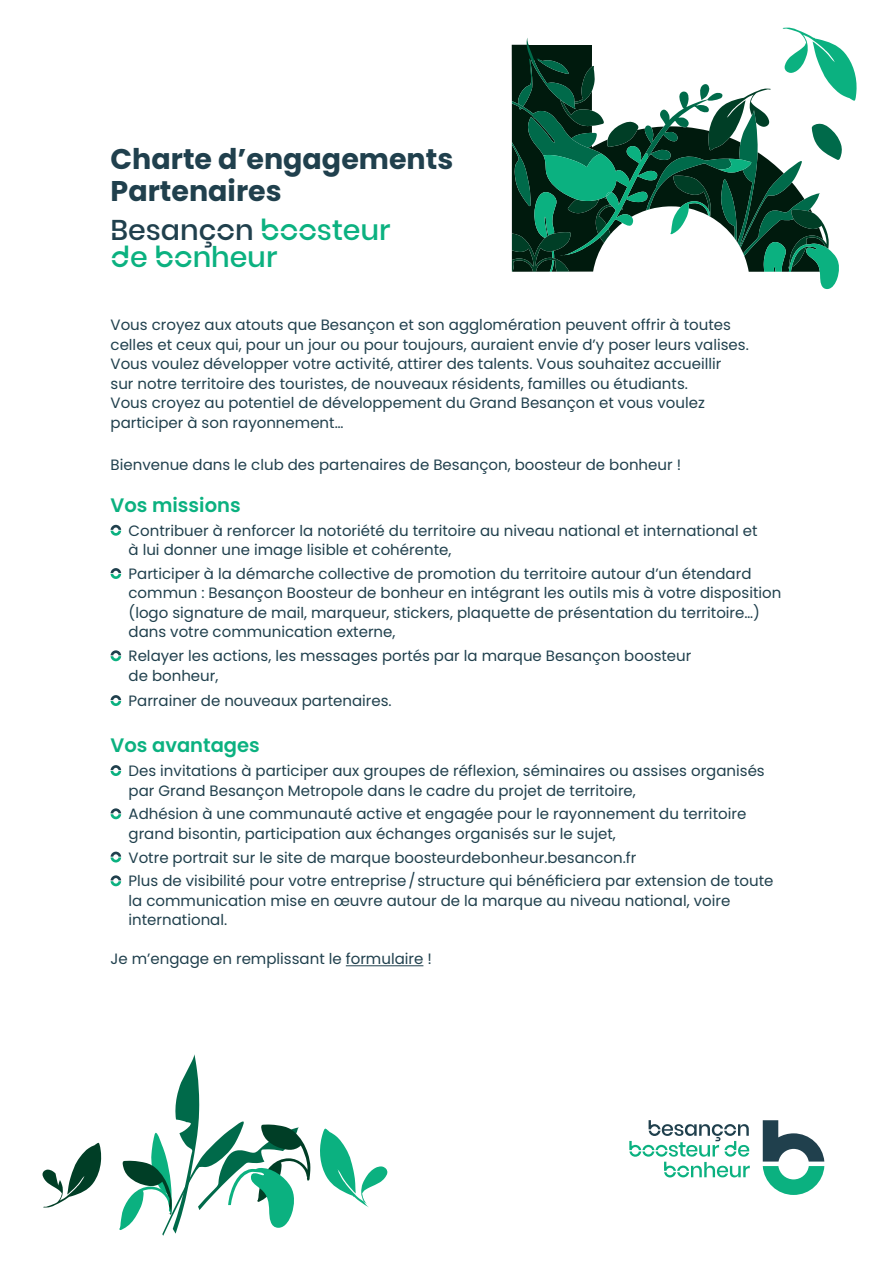
<style>
.page{position:relative;width:893px;height:1263px;background:#fff}
.page>*{position:absolute;margin:0;border:0;box-sizing:border-box;transform-origin:0 0}
.t1{font:700 28.5px/31.5px "Poppins";color:#20404d}
.t2{font:28.5px/27px "Poppins Mediumcustom";color:#0bb180}
.t3{font:600 19.5px "Poppins";color:#0bb180}
.t4{font:15px/19.5px "Poppins";color:#20404d}
.s1{color:#20404d}
</style>
<div class="page">
<hr style="left:346px;top:965px;width:77px;height:1px;background:#20404d">
<svg style="left:111px;top:525px;width:10px;height:11px"></svg>
<svg style="left:111px;top:568px;width:10px;height:11px"></svg>
<svg style="left:111px;top:650px;width:10px;height:11px"></svg>
<svg style="left:111px;top:695px;width:10px;height:11px"></svg>
<svg style="left:111px;top:765px;width:10px;height:11px"></svg>
<svg style="left:111px;top:808px;width:10px;height:11px"></svg>
<svg style="left:111px;top:852px;width:10px;height:10px"></svg>
<svg style="left:111px;top:875px;width:10px;height:11px"></svg>
<svg style="left:763px;top:1120px;width:61px;height:75px"></svg>
<svg style="left:629px;top:1120px;width:121px;height:57px"></svg>
<svg style="left:512px;top:28px;width:345px;height:261px"></svg>
<svg style="left:42px;top:1142px;width:59px;height:65px"></svg>
<svg style="left:119px;top:1054px;width:191px;height:182px"></svg>
<svg style="left:320px;top:1128px;width:68px;height:79px"></svg>
<h1 class="t1" style="left:111px;top:144px;width:344px">Charte d’engagements<br>Partenaires</h1>
<h1 class="t2" style="left:111px;top:216px;width:281px"><span class="s1">Besançon</span> boosteur de bonheur</h1>
<p class="t4" style="left:111px;top:315px;width:640px">Vous croyez aux atouts que Besançon et son agglomération peuvent offrir à toutes celles et ceux qui, pour un jour ou pour toujours, auraient envie d’y poser leurs valises.<br>Vous voulez développer votre activité, attirer des talents. Vous souhaitez accueillir<br>sur notre territoire des touristes, de nouveaux résidents, familles ou étudiants.<br>Vous croyez au potentiel de développement du Grand Besançon et vous voulez participer à son rayonnement…</p>
<p class="t4" style="left:111px;top:455px;width:572px">Bienvenue dans le club des partenaires de Besançon, boosteur de bonheur !</p>
<h2 class="t3" style="left:111px;top:494px;width:132px">Vos missions</h2>
<p class="t4" style="left:129px;top:521px;width:630px">Contribuer à renforcer la notoriété du territoire au niveau national et international et à lui donner une image lisible et cohérente,</p>
<p class="t4" style="left:129px;top:564px;width:654px">Participer à la démarche collective de promotion du territoire autour d’un étendard commun : Besançon Boosteur de bonheur en intégrant les outils mis à votre disposition (logo signature de mail, marqueur, stickers, plaquette de présentation du territoire…) dans votre communication externe,</p>
<p class="t4" style="left:129px;top:646px;width:564px">Relayer les actions, les messages portés par la marque Besançon boosteur de bonheur,</p>
<p class="t4" style="left:129px;top:691px;width:265px">Parrainer de nouveaux partenaires.</p>
<h2 class="t3" style="left:111px;top:734px;width:151px">Vos avantages</h2>
<p class="t4" style="left:129px;top:761px;width:638px">Des invitations à participer aux groupes de réflexion, séminaires ou assises organisés par Grand Besançon Metropole dans le cadre du projet de territoire,</p>
<p class="t4" style="left:129px;top:804px;width:619px">Adhésion à une communauté active et engagée pour le rayonnement du territoire grand bisontin, participation aux échanges organisés sur le sujet,</p>
<p class="t4" style="left:129px;top:845px;width:646px;line-height:23.7px">Votre portrait sur le site de marque boosteurdebonheur.besancon.fr<br>Plus de visibilité pour votre entreprise/structure qui bénéficiera par extension de toute</p>
<p class="t4" style="left:129px;top:891px;width:603px">la communication mise en œuvre autour de la marque au niveau national, voire international.</p>
<p class="t4" style="left:111px;top:949px;width:323px">Je m’engage en remplissant le formulaire !</p>
</div>
